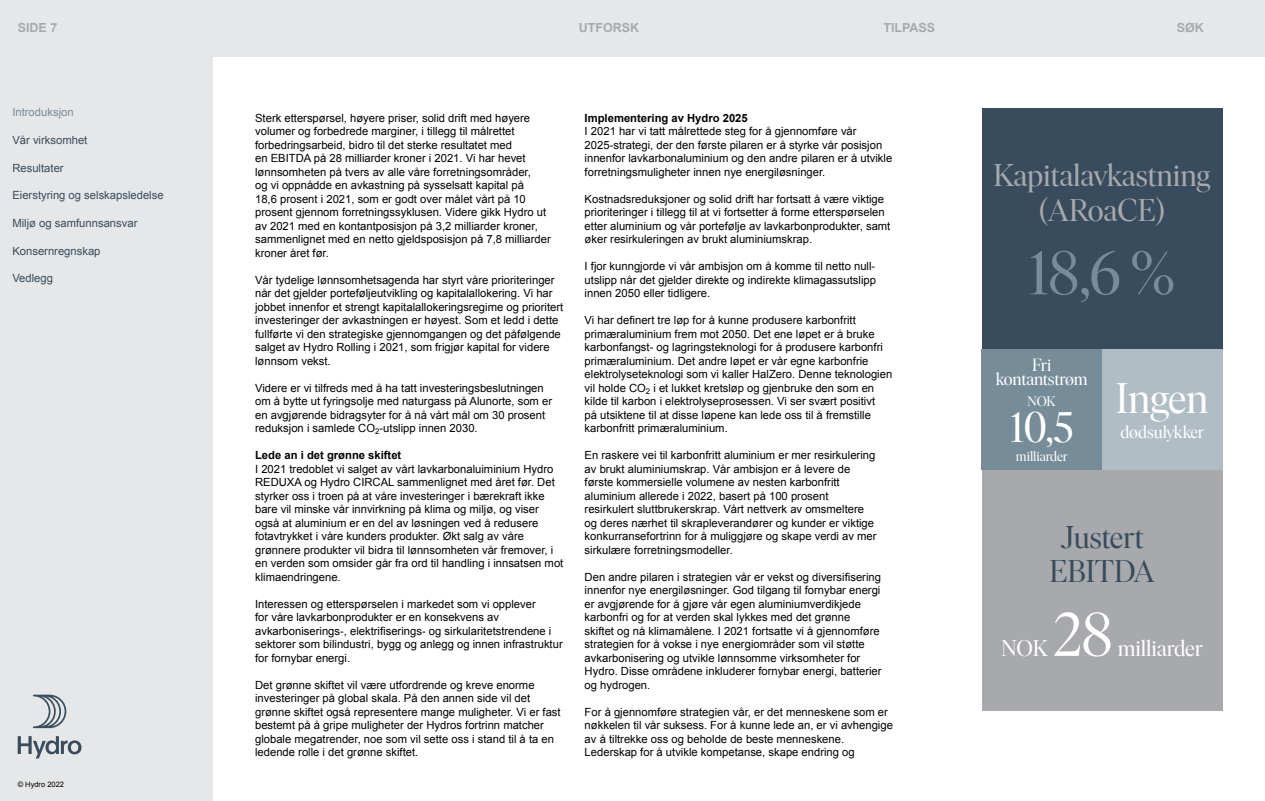
<style>
.page{position:relative;width:1265px;height:801px;background:#fff}
.page>*{position:absolute;margin:0;border:0;box-sizing:border-box;transform-origin:0 0}
.t1{font:61.25px "Ivar Display Hydro";color:#768d99}
.t2{font:61.25px "Ivar Display Hydro";color:#fff}
.t3{font:42.5px "Ivar Display Hydro";letter-spacing:-.01em;color:#fff}
.t4{font:31.25px/34.5px "Ivar Display Hydro";letter-spacing:-.005em;color:#a7a9ac;text-align:center}
.t5{font:31.25px/34.5px "Ivar Display Hydro";letter-spacing:-.005em;color:#384c5d;text-align:center}
.t6{font:22.5px "Ivar Display Hydro";letter-spacing:-.005em;color:#fff}
.t7{font:17.5px/13.5px "Ivar Display Hydro";letter-spacing:-.01em;color:#fff;text-align:center}
.t8{font:13.75px "Ivar Display Hydro";letter-spacing:-.005em;color:#fff}
.t9{font:700 12.5px "Arial";color:#a7a9ac}
.t10{font:11.25px/13.5px "Arial";color:#000}
.t11{font:11.25px "Arial";color:#384c5d}
.t12{font:700 11.25px "Arial";color:#000}
.t13{font:11.25px "Arial";color:#768d99}
.t14{font:7.5px "Arial";color:#000}
</style>
<div class="page">
<div style="left:981px;top:108px;width:241px;height:241px;background:#384c5d"></div>
<div style="left:981px;top:469px;width:241px;height:241px;background:#a7a9ac"></div>
<div style="left:981px;top:349px;width:121px;height:120px;background:#768d99"></div>
<div style="left:1102px;top:349px;width:120px;height:120px;background:#b1bdc5"></div>
<div style="left:0;top:0;width:1265px;height:57px;background:#e6e7e8"></div>
<div style="left:0;top:57px;width:213px;height:744px;background:#e6e7e8"></div>
<svg style="left:18px;top:736px;width:63px;height:22px"></svg>
<svg style="left:33px;top:694px;width:33px;height:34px"></svg>
<p class="t9" style="left:18px;top:19px;width:41px">SIDE 7</p>
<p class="t9" style="left:579px;top:19px;width:62px">UTFORSK</p>
<p class="t9" style="left:883px;top:19px;width:53px">TILPASS</p>
<p class="t9" style="left:1177px;top:19px;width:29px">SØK</p>
<p class="t13" style="left:12px;top:105px;width:63px">Introduksjon</p>
<p class="t11" style="left:12px;top:133px;width:77px">Vår virksomhet</p>
<p class="t11" style="left:12px;top:160px;width:53px">Resultater</p>
<p class="t11" style="left:12px;top:188px;width:153px">Eierstyring og selskapsledelse</p>
<p class="t11" style="left:12px;top:216px;width:127px">Miljø og samfunnsansvar</p>
<p class="t11" style="left:12px;top:243px;width:90px">Konsernregnskap</p>
<p class="t11" style="left:12px;top:271px;width:42px">Vedlegg</p>
<p class="t14" style="left:18px;top:779px;width:48px">© Hydro 2022</p>
<p class="t10" style="left:255px;top:111px;width:297px">Sterk etterspørsel, høyere priser, solid drift med høyere volumer og forbedrede marginer, i tillegg til målrettet forbedringsarbeid, bidro til det sterke resultatet med<br>en EBITDA på 28 milliarder kroner i 2021. Vi har hevet lønnsomheten på tvers av alle våre forretningsområder,<br>og vi oppnådde en avkastning på sysselsatt kapital på<br>18,6 prosent i 2021, som er godt over målet vårt på 10 prosent gjennom forretningssyklusen. Videre gikk Hydro ut av 2021 med en kontantposisjon på 3,2 milliarder kroner, sammenlignet med en netto gjeldsposisjon på 7,8 milliarder kroner året før.</p>
<p class="t10" style="left:255px;top:273px;width:310px">Vår tydelige lønnsomhetsagenda har styrt våre prioriteringer når det gjelder porteføljeutvikling og kapitalallokering. Vi har jobbet innenfor et strengt kapitalallokeringsregime og prioritert investeringer der avkastningen er høyest. Som et ledd i dette fullførte vi den strategiske gjennomgangen og det påfølgende salget av Hydro Rolling i 2021, som frigjør kapital for videre lønnsom vekst.</p>
<p class="t10" style="left:255px;top:381px;width:299px">Videre er vi tilfreds med å ha tatt investeringsbeslutningen om å bytte ut fyringsolje med naturgass på Alunorte, som er en avgjørende bidragsyter for å nå vårt mål om 30 prosent reduksjon i samlede CO<sub>2</sub>-utslipp innen 2030.</p>
<p class="t12" style="left:255px;top:448px;width:148px">Lede an i det grønne skiftet</p>
<p class="t10" style="left:255px;top:462px;width:310px">I 2021 tredoblet vi salget av vårt lavkarbonaluiminium Hydro REDUXA og Hydro CIRCAL sammenlignet med året før. Det styrker oss i troen på at våre investeringer i bærekraft ikke bare vil minske vår innvirkning på klima og miljø, og viser også at aluminium er en del av løsningen ved å redusere fotavtrykket i våre kunders produkter. Økt salg av våre grønnere produkter vil bidra til lønnsomheten vår fremover, i en verden som omsider går fra ord til handling i innsatsen mot klimaendringene.</p>
<p class="t10" style="left:255px;top:597px;width:309px">Interessen og etterspørselen i markedet som vi opplever<br>for våre lavkarbonprodukter er en konsekvens av avkarboniserings-, elektrifiserings- og sirkularitetstrendene i sektorer som bilindustri, bygg og anlegg og innen infrastruktur for fornybar energi.</p>
<p class="t10" style="left:255px;top:678px;width:307px">Det grønne skiftet vil være utfordrende og kreve enorme investeringer på global skala. På den annen side vil det grønne skiftet også representere mange muligheter. Vi er fast bestemt på å gripe muligheter der Hydros fortrinn matcher globale megatrender, noe som vil sette oss i stand til å ta en ledende rolle i det grønne skiftet.</p>
<p class="t12" style="left:585px;top:110px;width:165px">Implementering av Hydro 2025</p>
<p class="t10" style="left:585px;top:124px;width:309px">I 2021 har vi tatt målrettede steg for å gjennomføre vår 2025-strategi, der den første pilaren er å styrke vår posisjon innenfor lavkarbonaluminium og den andre pilaren er å utvikle forretningsmuligheter innen nye energiløsninger.</p>
<p class="t10" style="left:585px;top:192px;width:307px">Kostnadsreduksjoner og solid drift har fortsatt å være viktige prioriteringer i tillegg til at vi fortsetter å forme etterspørselen etter aluminium og vår portefølje av lavkarbonprodukter, samt øker resirkuleringen av brukt aluminiumskrap.</p>
<p class="t10" style="left:585px;top:259px;width:293px;text-align:justify">I fjor kunngjorde vi vår ambisjon om å komme til netto null&shy;utslipp når det gjelder direkte og indirekte klimagassutslipp innen 2050 eller tidligere.</p>
<p class="t10" style="left:585px;top:313px;width:309px">Vi har definert tre løp for å kunne produsere karbonfritt primæraluminium frem mot 2050. Det ene løpet er å bruke karbonfangst- og lagringsteknologi for å produsere karbonfri primæraluminium. Det andre løpet er vår egne karbonfrie elektrolyseteknologi som vi kaller HalZero. Denne teknologien vil holde CO<sub>2</sub> i et lukket kretsløp og gjenbruke den som en kilde til karbon i elektrolyseprosessen. Vi ser svært positivt<br>på utsiktene til at disse løpene kan lede oss til å fremstille karbonfritt primæraluminium.</p>
<p class="t10" style="left:585px;top:448px;width:293px">En raskere vei til karbonfritt aluminium er mer resirkulering av brukt aluminiumskrap. Vår ambisjon er å levere de første kommersielle volumene av nesten karbonfritt aluminium allerede i 2022, basert på 100 prosent resirkulert sluttbrukerskrap. Vårt nettverk av omsmeltere og deres nærhet til skrapleverandører og kunder er viktige konkurransefortrinn for å muliggjøre og skape verdi av mer sirkulære forretningsmodeller.</p>
<p class="t10" style="left:585px;top:570px;width:298px">Den andre pilaren i strategien vår er vekst og diversifisering innenfor nye energiløsninger. God tilgang til fornybar energi er avgjørende for å gjøre vår egen aluminiumverdikjede karbonfri og for at verden skal lykkes med det grønne skiftet og nå klimamålene. I 2021 fortsatte vi å gjennomføre strategien for å vokse i nye energiområder som vil støtte avkarbonisering og utvikle lønnsomme virksomheter for Hydro. Disse områdene inkluderer fornybar energi, batterier og hydrogen.</p>
<p class="t10" style="left:585px;top:705px;width:310px">For å gjennomføre strategien vår, er det menneskene som er nøkkelen til vår suksess. For å kunne lede an, er vi avhengige av å tiltrekke oss og beholde de beste menneskene.<br>Lederskap for å utvikle kompetanse, skape endring og</p>
<h3 class="t4" style="left:993px;top:159px;width:219px">Kapitalavkastning (ARoaCE)</h3>
<h1 class="t1" style="left:1029px;top:240px;width:148px">18,6 %</h1>
<h3 class="t7" style="left:996px;top:359px;width:93px">Fri kontantstrøm</h3>
<p class="t8" style="left:1027px;top:394px;width:30px">NOK</p>
<h2 class="t3" style="left:1010px;top:404px;width:65px">10,5</h2>
<p class="t8" style="left:1016px;top:449px;width:53px">milliarder</p>
<h2 class="t3" style="left:1116px;top:375px;width:94px">Ingen</h2>
<h3 class="t7" style="left:1120px;top:425px;width:85px">dødsulykker</h3>
<h3 class="t5" style="left:1049px;top:520px;width:107px">Justert<br>EBITDA</h3>
<h1 class="t2" style="left:1054px;top:602px;width:60px">28</h1>
<h3 class="t6" style="left:1118px;top:636px;width:87px">milliarder</h3>
<h3 class="t6" style="left:1002px;top:636px;width:48px">NOK</h3>
</div>
